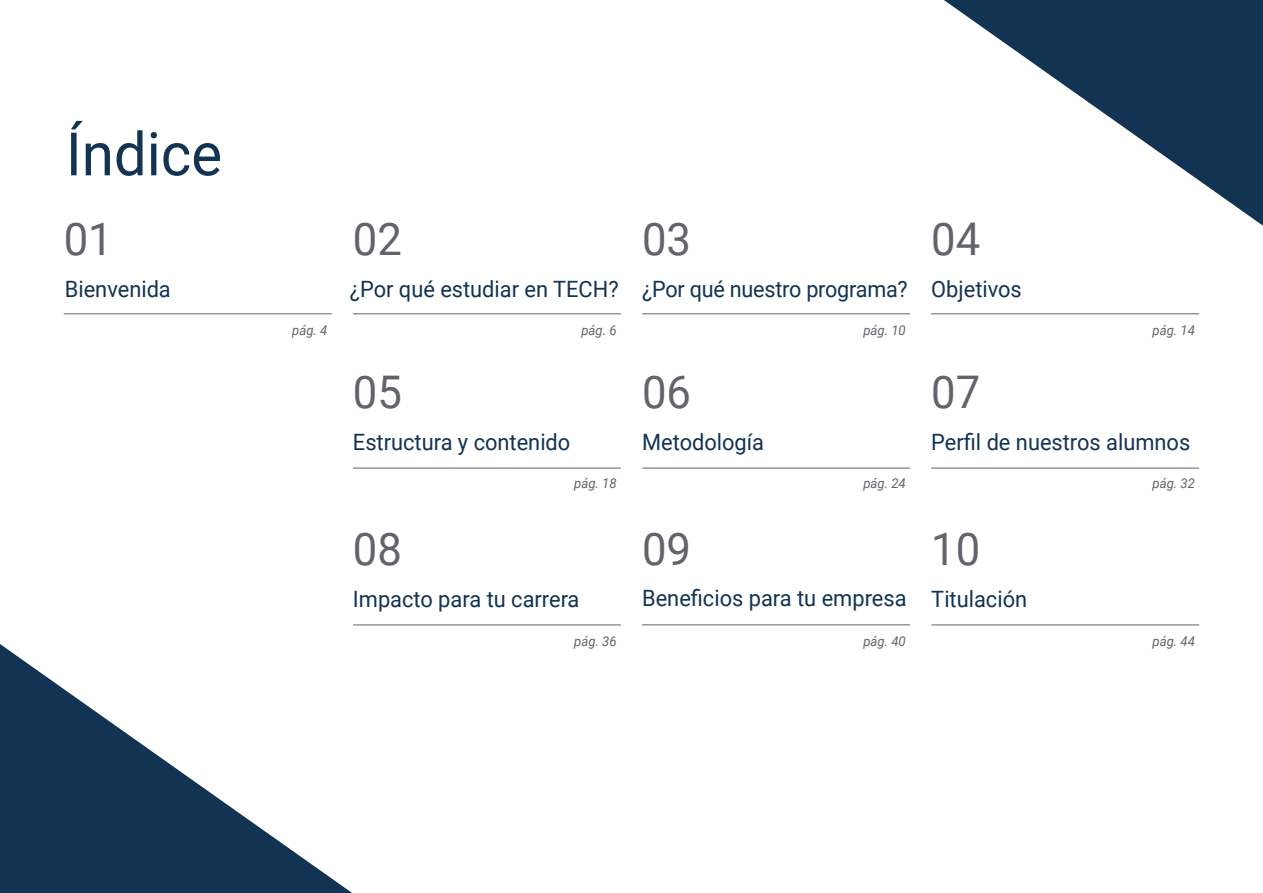
<style>
.page{position:relative;width:1263px;height:893px;background:#fff}
.page>*{position:absolute;margin:0;border:0;box-sizing:border-box;transform-origin:0 0}
.t1{font:60px "Roboto";color:#123352}
.t2{font:45px "Roboto";color:#61646a}
.t3{font:22.5px "Roboto";color:#123352}
.t4{font:22.5px "Roboto";color:#123352;scale:.96 1}
.t5{font:italic 13.5px "Roboto";color:#61646a}
</style>
<div class="page">
<svg style="left:944px;top:0;width:319px;height:226px"></svg>
<svg style="left:0;top:644px;width:352px;height:249px"></svg>
<hr style="left:64px;top:313px;width:268px;height:1px;background:#61646a">
<hr style="left:353px;top:468px;width:268px;height:1px;background:#61646a">
<hr style="left:353px;top:624px;width:268px;height:1px;background:#61646a">
<hr style="left:353px;top:313px;width:268px;height:1px;background:#61646a">
<hr style="left:642px;top:468px;width:268px;height:1px;background:#61646a">
<hr style="left:642px;top:624px;width:268px;height:1px;background:#61646a">
<hr style="left:931px;top:624px;width:268px;height:1px;background:#61646a">
<hr style="left:642px;top:313px;width:268px;height:1px;background:#61646a">
<hr style="left:931px;top:468px;width:268px;height:1px;background:#61646a">
<hr style="left:931px;top:313px;width:268px;height:1px;background:#61646a">
<h1 class="t1" style="left:66px;top:112px;width:158px">Índice</h1>
<h2 class="t2" style="left:64px;top:207px;width:51px">01</h2>
<p class="t3" style="left:65px;top:273px;width:108px">Bienvenida</p>
<p class="t5" style="left:292px;top:321px;width:37px">pág. 4</p>
<h2 class="t2" style="left:353px;top:207px;width:51px">02</h2>
<p class="t3" style="left:350px;top:273px;width:270px">¿Por qué estudiar en TECH?</p>
<p class="t5" style="left:581px;top:321px;width:37px">pág. 6</p>
<h2 class="t2" style="left:353px;top:361px;width:51px">05</h2>
<p class="t3" style="left:353px;top:426px;width:219px">Estructura y contenido</p>
<h2 class="t2" style="left:353px;top:517px;width:51px">08</h2>
<p class="t5" style="left:574px;top:474px;width:44px">pág. 18</p>
<p class="t3" style="left:353px;top:583px;width:228px">Impacto para tu carrera</p>
<p class="t5" style="left:574px;top:632px;width:44px">pág. 36</p>
<h2 class="t2" style="left:642px;top:207px;width:51px">03</h2>
<h2 class="t2" style="left:931px;top:207px;width:51px">04</h2>
<p class="t4" style="left:642px;top:273px;width:278px">¿Por qué nuestro programa?</p>
<p class="t3" style="left:931px;top:273px;width:92px">Objetivos</p>
<p class="t5" style="left:863px;top:321px;width:44px">pág. 10</p>
<p class="t5" style="left:1152px;top:321px;width:44px">pág. 14</p>
<h2 class="t2" style="left:642px;top:361px;width:51px">06</h2>
<h2 class="t2" style="left:931px;top:361px;width:51px">07</h2>
<p class="t3" style="left:642px;top:426px;width:123px">Metodología</p>
<p class="t3" style="left:931px;top:426px;width:261px">Perfil de nuestros alumnos</p>
<p class="t5" style="left:863px;top:474px;width:44px">pág. 24</p>
<p class="t5" style="left:1152px;top:474px;width:44px">pág. 32</p>
<h2 class="t2" style="left:642px;top:517px;width:51px">09</h2>
<h2 class="t2" style="left:931px;top:518px;width:51px">10</h2>
<p class="t3" style="left:642px;top:582px;width:266px">Beneficios para tu empresa</p>
<p class="t3" style="left:931px;top:583px;width:97px">Titulación</p>
<p class="t5" style="left:863px;top:632px;width:44px">pág. 40</p>
<p class="t5" style="left:1152px;top:632px;width:44px">pág. 44</p>
</div>
